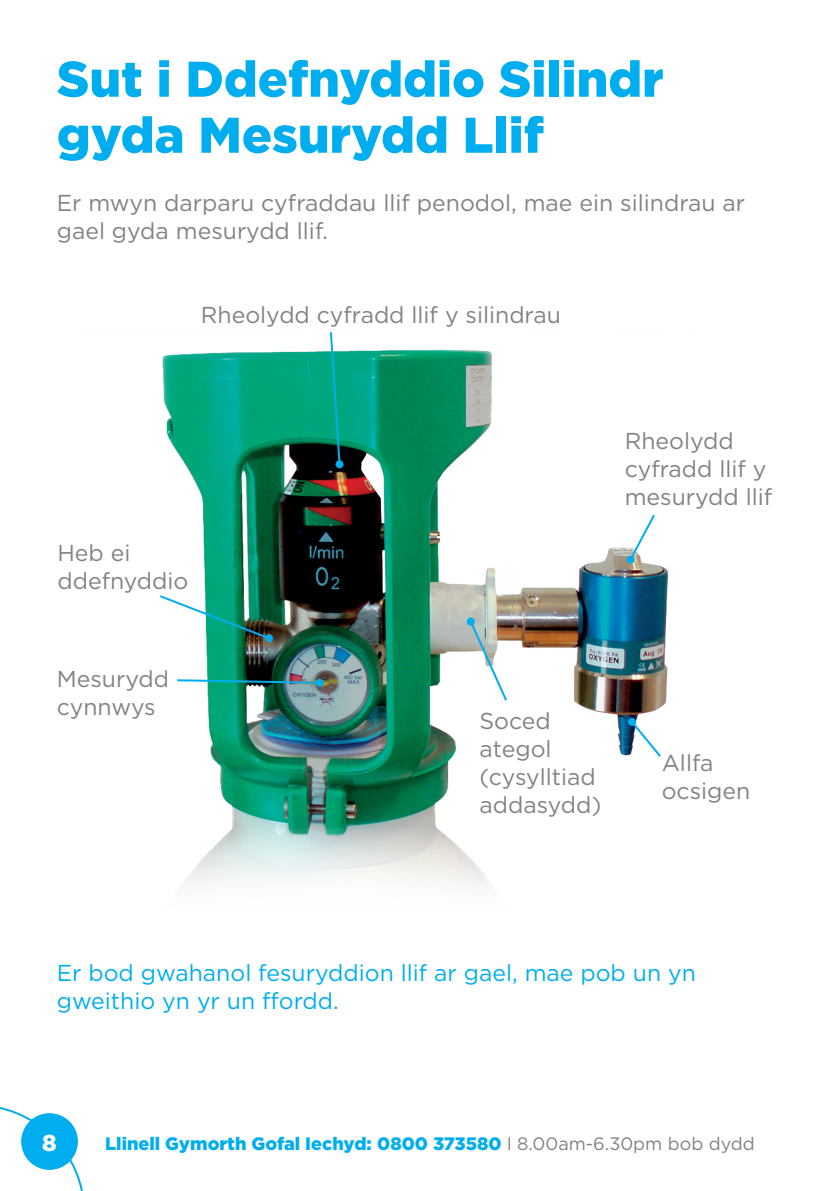
<style>
.page{position:relative;width:840px;height:1191px;background:#fff}
.page>*{position:absolute;margin:0;border:0;box-sizing:border-box;transform-origin:0 0}
.t1{font:900 50px/56px "Gotham";color:#00aeef}
.t2{font:23px/28px "Gotham";color:#808285}
.t3{font:23px/28px "Gotham";color:#00aeef}
.t4{font:900 23px "Gotham";color:#fff}
.t5{font:900 18px "Gotham";color:#00aeef}
.s1{font-weight:400;color:#808285}
</style>
<div class="page">
<img style="left:162px;top:349px;width:506px;height:539px">
<svg style="left:328px;top:332px;width:13px;height:134px;background:#1f9c8e"></svg>
<div style="left:335px;top:460px;width:8px;height:8px;background:#00aeef;border-radius:50%"></div>
<svg style="left:627px;top:512px;width:29px;height:50px"></svg>
<div style="left:626px;top:555px;width:8px;height:8px;background:#00aeef;border-radius:50%"></div>
<svg style="left:628px;top:719px;width:34px;height:40px"></svg>
<div style="left:627px;top:718px;width:8px;height:8px;background:#00aeef;border-radius:50%"></div>
<svg style="left:468px;top:619px;width:40px;height:84px"></svg>
<div style="left:466px;top:617px;width:8px;height:8px;background:#00aeef;border-radius:50%"></div>
<svg style="left:175px;top:678px;width:146px;height:7px"></svg>
<div style="left:315px;top:679px;width:8px;height:8px;background:#00aeef;border-radius:50%"></div>
<svg style="left:160px;top:593px;width:111px;height:48px"></svg>
<div style="left:265px;top:634px;width:8px;height:8px;background:#00aeef;border-radius:50%"></div>
<svg style="left:0;top:1107px;width:83px;height:84px"></svg>
<div style="left:21px;top:1113px;width:57px;height:56px;background:#00aeef;border-radius:50%"></div>
<h1 class="t1" style="left:57px;top:50px;width:608px">Sut i Ddefnyddio Silindr gyda Mesurydd Llif</h1>
<p class="t2" style="left:57px;top:188px;width:689px">Er mwyn darparu cyfraddau llif penodol, mae ein silindrau ar gael gyda mesurydd llif.</p>
<p class="t2" style="left:201px;top:300px;width:361px">Rheolydd cyfradd llif y silindrau</p>
<p class="t2" style="left:57px;top:538px;width:132px">Heb ei ddefnyddio</p>
<p class="t2" style="left:57px;top:664px;width:114px">Mesurydd cynnwys</p>
<p class="t2" style="left:624px;top:426px;width:149px">Rheolydd cyfradd llif y mesurydd llif</p>
<p class="t2" style="left:479px;top:706px;width:123px">Soced ategol (cysylltiad addasydd)</p>
<p class="t2" style="left:661px;top:748px;width:90px">Allfa ocsigen</p>
<p class="t3" style="left:57px;top:958px;width:640px">Er bod gwahanol fesuryddion llif ar gael, mae pob un yn gweithio yn yr un ffordd.</p>
<p class="t4" style="left:42px;top:1126px;width:16px">8</p>
<p class="t5" style="left:105px;top:1130px;width:650px">Llinell Gymorth Gofal Iechyd: 0800 373580 <span class="s1">I 8.00am-6.30pm bob dydd</span></p>
</div>
